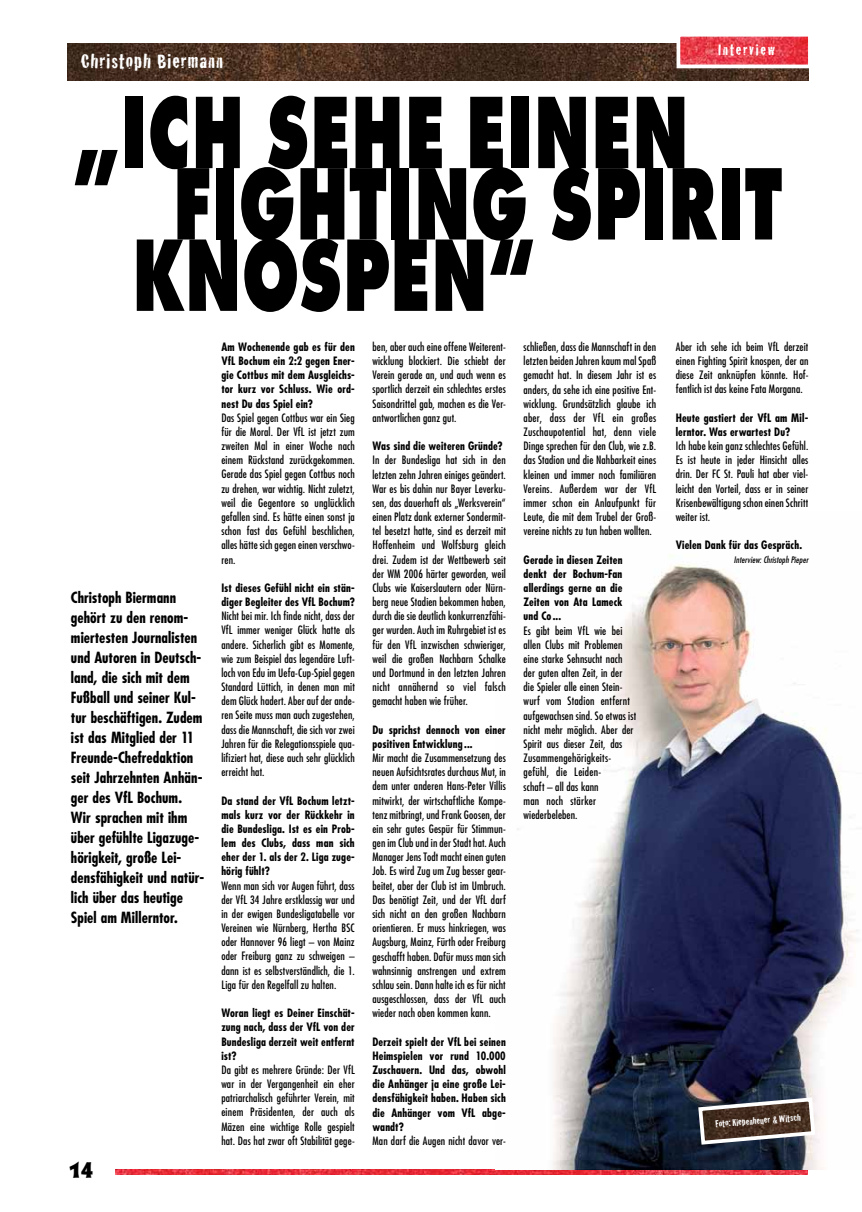
<style>
.page{position:relative;width:862px;height:1212px;background:#fff}
.page>*{position:absolute;margin:0;border:0;box-sizing:border-box;transform-origin:0 0}
.t1{font:800 107px "Futura T";color:#000;scale:.67 1}
.t2{font:800 22px "Roundest";color:#000}
.t3{font:21.25px "Cracked";letter-spacing:.05em;color:#fff}
.t4{font:16.25px "Cracked";letter-spacing:.1em;color:#fff}
.t5{font:700 condensed 15px/20px "Futura";color:#000}
.t6{font:condensed 11.25px/14.1px "Futura";letter-spacing:.01em;color:#000;text-align:justify}
.t7{font:700 condensed 11.25px/14.1px "Futura";letter-spacing:.01em;color:#000;text-align:justify}
.t8{font:10px "Cracked";color:#fff}
.t9{font:italic condensed 8.75px "Futura";letter-spacing:.015em;color:#000}
</style>
<div class="page">
<img style="left:116px;top:1169px;width:691px;height:6px">
<img style="left:517px;top:554px;width:341px;height:615px">
<img style="left:68px;top:44px;width:739px;height:37px">
<img style="left:681px;top:38px;width:125px;height:25px">
<div style="left:676px;top:33px;width:135px;height:35px;border:4px solid #fff"></div>
<svg style="left:695px;top:1095px;width:121px;height:52px"></svg>
<h3 class="t3" style="left:81px;top:45px;width:144px">Christoph Biermann</h3>
<h3 class="t4" style="left:717px;top:37px;width:59px">Interview</h3>
<h1 class="t1" style="left:71px;top:68px;width:923px">„ICH SEHE EINEN</h1>
<h1 class="t1" style="left:172px;top:140px;width:910px">FIGHTING SPIRIT</h1>
<h1 class="t1" style="left:132px;top:211px;width:605px">KNOSPEN“</h1>
<p class="t5" style="left:71px;top:587px;width:135px">Christoph Biermann gehört zu den renom&shy;miertesten Journalisten und Autoren in Deutsch&shy;land, die sich mit dem<br>Fußball und seiner Kul&shy;tur beschäftigen. Zudem ist das Mitglied der 11<br>Freunde-Chefredaktion seit Jahrzehnten Anhän&shy;ger des VfL Bochum.<br>Wir sprachen mit ihm über gefühlte Ligazuge&shy;hörigkeit, große Lei&shy;densfähigkeit und natür&shy;lich über das heutige<br>Spiel am Millerntor.</p>
<h2 class="t2" style="left:69px;top:1157px;width:26px">14</h2>
<p class="t7" style="left:221px;top:339px;width:135px">Am Wochenende gab es für den VfL Bochum ein 2:2 gegen Ener&shy;gie Cottbus mit dem Ausgleichs&shy;tor kurz vor Schluss. Wie ord&shy;nest Du das Spiel ein?</p>
<p class="t6" style="left:221px;top:410px;width:135px">Das Spiel gegen Cottbus war ein Sieg für die Moral. Der VfL ist jetzt zum zweiten Mal in einer Woche nach einem Rückstand zurückgekommen.<br>Gerade das Spiel gegen Cottbus noch zu drehen, war wichtig. Nicht zuletzt, weil die Gegentore so unglücklich gefallen sind. Es hätte einen sonst ja schon fast das Gefühl beschlichen, alles hätte sich gegen einen verschwo&shy;ren.</p>
<p class="t7" style="left:221px;top:580px;width:135px">Ist dieses Gefühl nicht ein stän&shy;diger Begleiter des VfL Bochum?</p>
<p class="t6" style="left:221px;top:609px;width:135px">Nicht bei mir. Ich finde nicht, dass der VfL immer weniger Glück hatte als andere. Sicherlich gibt es Momente, wie zum Beispiel das legendäre Luft&shy;loch von Edu im Uefa-Cup-Spiel gegen Standard Lüttich, in denen man mit dem Glück hadert. Aber auf der ande&shy;ren Seite muss man auch zugestehen, dass die Mannschaft, die sich vor zwei Jahren für die Relegationsspiele qua&shy;lifiziert hat, diese auch sehr glücklich erreicht hat.</p>
<p class="t7" style="left:221px;top:793px;width:135px">Da stand der VfL Bochum letzt&shy;mals kurz vor der Rückkehr in die Bundesliga. Ist es ein Prob&shy;lem des Clubs, dass man sich eher der 1. als der 2. Liga zuge&shy;hörig fühlt?</p>
<p class="t6" style="left:221px;top:878px;width:135px">Wenn man sich vor Augen führt, dass der VfL 34 Jahre erstklassig war und in der ewigen Bundesligatabelle vor Vereinen wie Nürnberg, Hertha BSC oder Hannover 96 liegt – von Mainz oder Freiburg ganz zu schweigen – dann ist es selbstverständlich, die 1.<br>Liga für den Regelfall zu halten.</p>
<p class="t7" style="left:221px;top:1006px;width:135px">Woran liegt es Deiner Einschät&shy;zung nach, dass der VfL von der Bundesliga derzeit weit entfernt ist?</p>
<p class="t6" style="left:221px;top:1062px;width:135px">Da gibt es mehrere Gründe: Der VfL war in der Vergangenheit ein eher patriarchalisch geführter Verein, mit einem Präsidenten, der auch als Mäzen eine wichtige Rolle gespielt hat. Das hat zwar oft Stabilität gege-</p>
<p class="t6" style="left:372px;top:339px;width:135px">ben, aber auch eine offene Weiterent&shy;wicklung blockiert. Die schiebt der Verein gerade an, und auch wenn es sportlich derzeit ein schlechtes erstes Saisondrittel gab, machen es die Ver&shy;antwortlichen ganz gut.</p>
<p class="t7" style="left:372px;top:439px;width:132px">Was sind die weiteren Gründe?</p>
<p class="t6" style="left:372px;top:453px;width:135px">In der Bundesliga hat sich in den letzten zehn Jahren einiges geändert.<br>War es bis dahin nur Bayer Leverku&shy;sen, das dauerhaft als „Werksverein“ einen Platz dank externer Sondermit&shy;tel besetzt hatte, sind es derzeit mit Hoffenheim und Wolfsburg gleich drei. Zudem ist der Wettbewerb seit der WM 2006 härter geworden, weil Clubs wie Kaiserslautern oder Nürn&shy;berg neue Stadien bekommen haben, durch die sie deutlich konkurrenzfähi&shy;ger wurden. Auch im Ruhrgebiet ist es für den VfL inzwischen schwieriger, weil die großen Nachbarn Schalke und Dortmund in den letzten Jahren nicht annähernd so viel falsch gemacht haben wie früher.</p>
<p class="t7" style="left:372px;top:722px;width:135px">Du sprichst dennoch von einer positiven Entwicklung ...</p>
<p class="t6" style="left:372px;top:750px;width:135px">Mir macht die Zusammensetzung des neuen Aufsichtsrates durchaus Mut, in dem unter anderen Hans-Peter Villis mitwirkt, der wirtschaftliche Kompe&shy;tenz mitbringt, und Frank Goosen, der ein sehr gutes Gespür für Stimmun&shy;gen im Club und in der Stadt hat. Auch Manager Jens Todt macht einen guten Job. Es wird Zug um Zug besser gear&shy;beitet, aber der Club ist im Umbruch.<br>Das benötigt Zeit, und der VfL darf sich nicht an den großen Nachbarn orientieren. Er muss hinkriegen, was Augsburg, Mainz, Fürth oder Freiburg geschafft haben. Dafür muss man sich wahnsinnig anstrengen und extrem schlau sein. Dann halte ich es für nicht ausgeschlossen, dass der VfL auch wieder nach oben kommen kann.</p>
<p class="t7" style="left:372px;top:1034px;width:135px">Derzeit spielt der VfL bei seinen Heimspielen vor rund 10.000<br>Zuschauern. Und das, obwohl die Anhänger ja eine große Lei&shy;densfähigkeit haben. Haben sich die Anhänger vom VfL abge&shy;wandt?</p>
<p class="t6" style="left:372px;top:1133px;width:135px">Man darf die Augen nicht davor ver-</p>
<p class="t6" style="left:523px;top:340px;width:134px">schließen, dass die Mannschaft in den letzten beiden Jahren kaum mal Spaß gemacht hat. In diesem Jahr ist es anders, da sehe ich eine positive Ent&shy;wicklung. Grundsätzlich glaube ich aber, dass der VfL ein großes Zuschaupotential hat, denn viele Dinge sprechen für den Club, wie z.B. das Stadion und die Nahbarkeit eines kleinen und immer noch familiären Vereins. Außerdem war der VfL immer schon ein Anlaufpunkt für Leute, die mit dem Trubel der Groß&shy;vereine nichts zu tun haben wollten.</p>
<p class="t7" style="left:523px;top:552px;width:100px">Gerade in diesen Zeiten denkt der Bochum-Fan allerdings gerne an die Zeiten von Ata Lameck und Co...</p>
<p class="t6" style="left:523px;top:623px;width:114px;text-align:left">Es gibt beim VfL wie bei allen Clubs mit Problemen eine starke Sehnsucht nach der guten alten Zeit, in der<br>die Spieler alle einen Stein&shy;wurf vom Stadion entfernt aufgewachsen sind. So etwas ist nicht mehr möglich. Aber der<br>Spirit aus dieser Zeit, das<br>Zusammengehörigkeits&shy;gefühl, die Leiden-<br>schaft – all das kann<br>man noch stärker wiederbeleben.</p>
<p class="t6" style="left:675px;top:339px;width:134px">Aber ich sehe ich beim VfL derzeit einen Fighting Spirit knospen, der an diese Zeit anknüpfen könnte. Hof&shy;fentlich ist das keine Fata Morgana.</p>
<p class="t7" style="left:675px;top:410px;width:134px">Heute gastiert der VfL am Mil&shy;lerntor. Was erwartest Du?</p>
<p class="t6" style="left:675px;top:439px;width:134px">Ich habe kein ganz schlechtes Gefühl.<br>Es ist heute in jeder Hinsicht alles drin. Der FC St. Pauli hat aber viel&shy;leicht den Vorteil, dass er in seiner Krisenbewältigung schon einen Schritt weiter ist.</p>
<p class="t7" style="left:675px;top:538px;width:128px">Vielen Dank für das Gespräch.</p>
<p class="t9" style="left:733px;top:555px;width:76px">Interview: Christoph Pieper</p>
<p class="t8" style="left:714px;top:1116px;width:87px;rotate:-5deg">Foto: Kiepenheuer &amp; Witsch</p>
</div>
